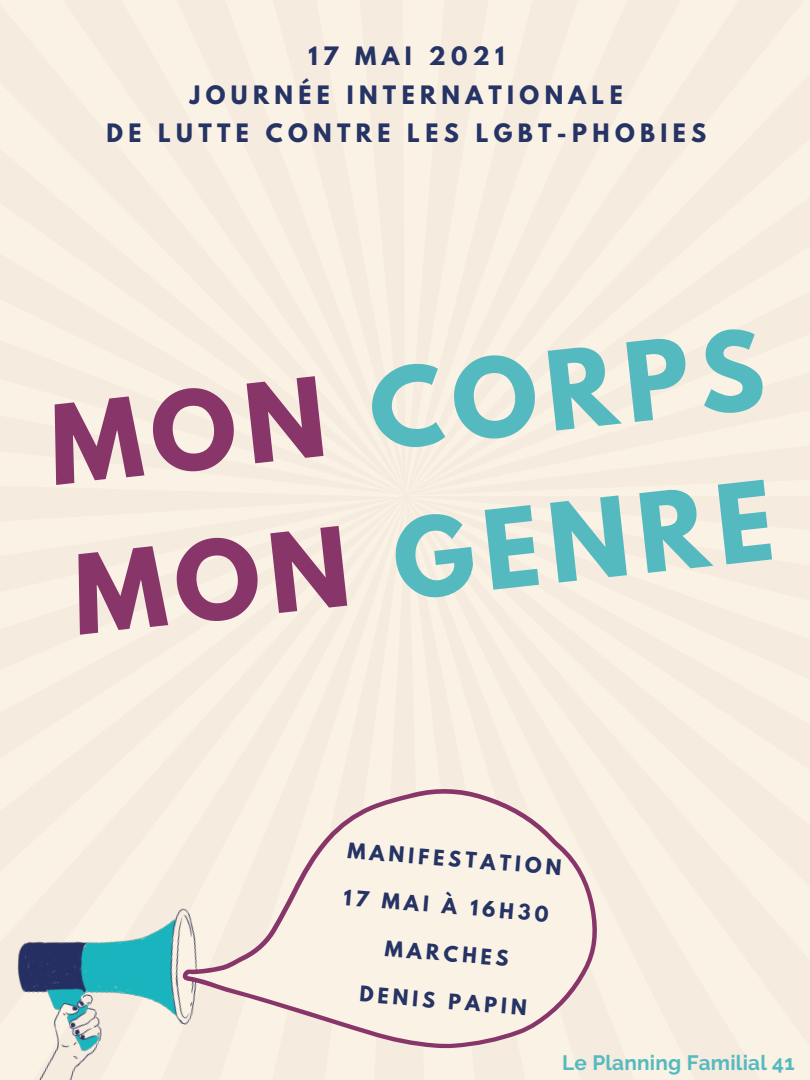
<style>
.page{position:relative;width:810px;height:1080px;background:#f7eee1}
.page>*{position:absolute;margin:0;border:0;box-sizing:border-box;transform-origin:0 0}
.t1{font:700 97.19px "League Spartan";color:#55babf}
.t2{font:700 22.5px "League Spartan";letter-spacing:.24em;color:#263465}
.t3{font:700 20.75px "Raleway";letter-spacing:.01em;color:#55babf}
.t4{font:700 19.06px "League Spartan";color:#263465}
.s1{color:#88366a}
</style>
<div class="page">
<img style="left:0;top:858px;width:181px;height:222px">
<div style="left:181px;top:727px;width:450px;height:353px;background:#faf2e4"></div>
<p class="t2" style="left:308px;top:44px;width:197px">17 MAI 2021</p>
<p class="t2" style="left:190px;top:83px;width:434px">JOURNÉE INTERNATIONALE</p>
<p class="t2" style="left:106px;top:122px;width:601px">DE LUTTE CONTRE LES LGBT-PHOBIES</p>
<p class="t1" style="left:45px;top:396px;width:719px;rotate:-6deg"><span class="s1">MON</span> CORPS</p>
<p class="t1" style="left:69px;top:546px;width:704px;rotate:-6deg"><span class="s1">MON</span> GENRE</p>
<p class="t4" style="left:349px;top:840px;width:216px;rotate:5deg">MANIFESTATION</p>
<p class="t4" style="left:345px;top:887px;width:207px;rotate:5deg">17 MAI À 16H30</p>
<p class="t4" style="left:386px;top:938px;width:125px;rotate:5deg">MARCHES</p>
<p class="t4" style="left:361px;top:984px;width:169px;rotate:5deg">DENIS PAPIN</p>
<p class="t3" style="left:562px;top:1051px;width:234px">Le Planning Familial 41</p>
</div>
